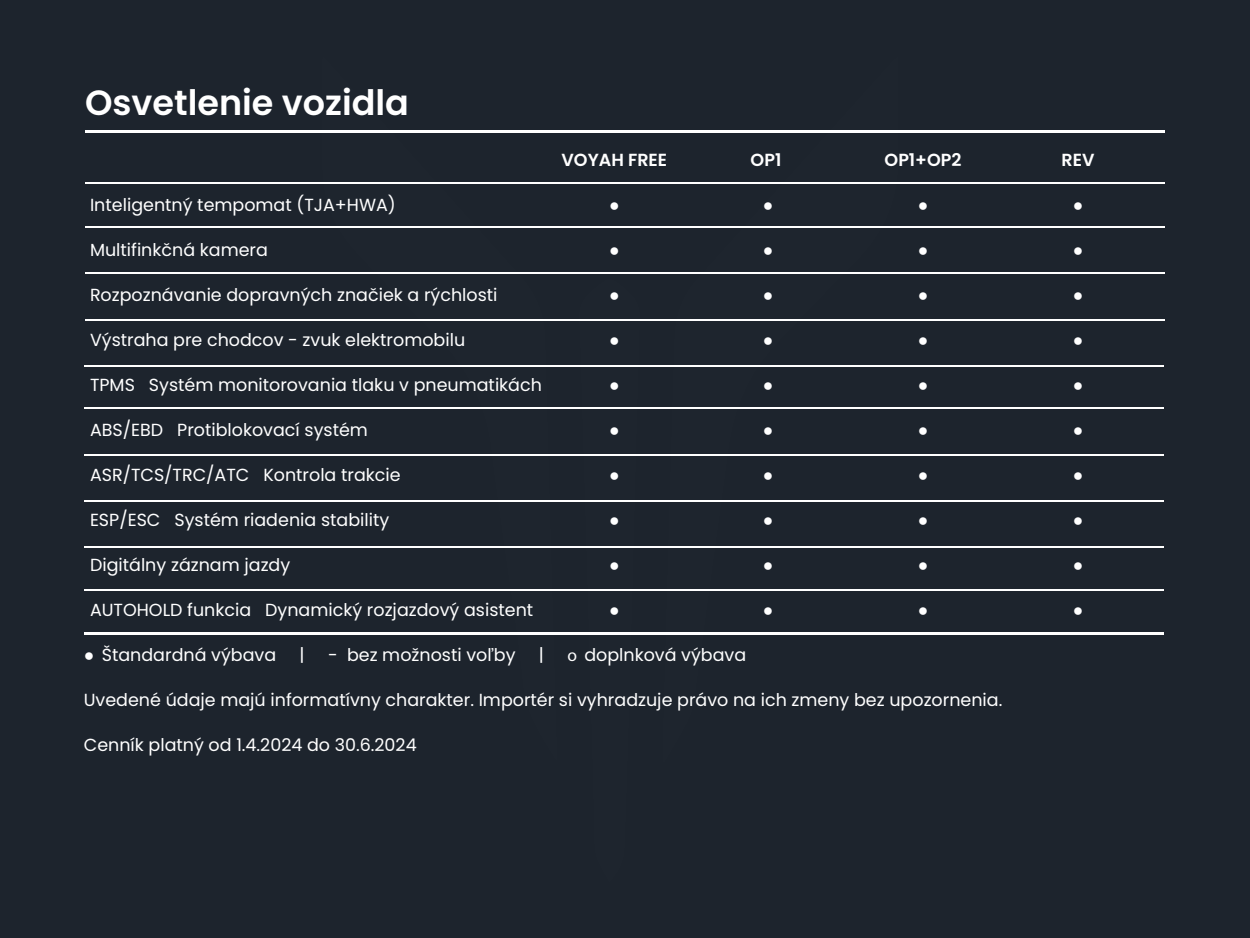
<style>
.page{position:relative;width:1250px;height:938px;background:#1d242d}
.page>*{position:absolute;margin:0;border:0;box-sizing:border-box;transform-origin:0 0}
.t1{font:600 35px "Poppins";color:#fff}
.t2{font:17.5px "Poppins";color:#fff}
.t3{font:17.5px "Arial";color:#fff}
.t4{font:600 17.5px "Poppins";color:#fff}
.s1{font-family:"Arial"}
.s2{font-family:"Myriad Pro"}
</style>
<div class="page">
<svg style="left:662px;top:132px;width:237px;height:459px"></svg>
<svg style="left:321px;top:132px;width:236px;height:459px"></svg>
<svg style="left:579px;top:320px;width:61px;height:271px"></svg>
<hr style="left:85px;top:130px;width:1080px;height:2px;background:#fff">
<hr style="left:85px;top:182px;width:1080px;height:2px;background:#fff">
<hr style="left:85px;top:226px;width:1080px;height:2px;background:#fff">
<hr style="left:85px;top:272px;width:1080px;height:2px;background:#fff">
<hr style="left:85px;top:319px;width:1080px;height:1px;background:#fff">
<hr style="left:84px;top:365px;width:1080px;height:1px;background:#fff">
<hr style="left:84px;top:408px;width:1080px;height:1px;background:#fff">
<hr style="left:84px;top:454px;width:1080px;height:1px;background:#fff">
<hr style="left:84px;top:500px;width:1080px;height:1px;background:#fff">
<hr style="left:84px;top:546px;width:1080px;height:2px;background:#fff">
<hr style="left:84px;top:589px;width:1080px;height:1px;background:#fff">
<hr style="left:84px;top:632px;width:1080px;height:3px;background:#fff">
<h1 class="t1" style="left:85px;top:82px;width:325px">Osvetlenie vozidla</h1>
<p class="t2" style="left:90px;top:194px;width:307px">Inteligentný tempomat (TJA+HWA)</p>
<p class="t2" style="left:90px;top:239px;width:179px">Multifinkčná kamera</p>
<p class="t2" style="left:90px;top:284px;width:409px">Rozpoznávanie dopravných značiek a rýchlosti</p>
<p class="t2" style="left:90px;top:329px;width:377px">Výstraha pre chodcov - zvuk elektromobilu</p>
<p class="t2" style="left:90px;top:374px;width:453px">TPMS Systém monitorovania tlaku v pneumatikách</p>
<p class="t2" style="left:90px;top:419px;width:279px">ABS/EBD Protiblokovací systém</p>
<p class="t2" style="left:90px;top:464px;width:312px">ASR/TCS/TRC/ATC Kontrola trakcie</p>
<p class="t2" style="left:90px;top:509px;width:301px">ESP/ESC Systém riadenia stability</p>
<p class="t2" style="left:90px;top:554px;width:202px">Digitálny záznam jazdy</p>
<p class="t2" style="left:90px;top:599px;width:445px">AUTOHOLD funkcia Dynamický rozjazdový asistent</p>
<p class="t4" style="left:562px;top:149px;width:107px">VOYAH FREE</p>
<p class="t3" style="left:609px;top:193px;width:12px">●</p>
<p class="t3" style="left:609px;top:238px;width:12px">●</p>
<p class="t3" style="left:609px;top:283px;width:12px">●</p>
<p class="t3" style="left:609px;top:328px;width:12px">●</p>
<p class="t3" style="left:609px;top:373px;width:12px">●</p>
<p class="t3" style="left:609px;top:418px;width:12px">●</p>
<p class="t3" style="left:609px;top:463px;width:12px">●</p>
<p class="t3" style="left:609px;top:508px;width:12px">●</p>
<p class="t3" style="left:609px;top:553px;width:12px">●</p>
<p class="t3" style="left:609px;top:597px;width:12px">●</p>
<p class="t4" style="left:751px;top:149px;width:32px">OP1</p>
<p class="t3" style="left:763px;top:192px;width:12px">●</p>
<p class="t3" style="left:763px;top:237px;width:12px">●</p>
<p class="t3" style="left:763px;top:282px;width:12px">●</p>
<p class="t3" style="left:763px;top:327px;width:12px">●</p>
<p class="t3" style="left:763px;top:372px;width:12px">●</p>
<p class="t3" style="left:763px;top:417px;width:12px">●</p>
<p class="t3" style="left:763px;top:462px;width:12px">●</p>
<p class="t3" style="left:763px;top:507px;width:12px">●</p>
<p class="t3" style="left:763px;top:552px;width:12px">●</p>
<p class="t3" style="left:763px;top:597px;width:12px">●</p>
<p class="t4" style="left:885px;top:149px;width:78px">OP1+OP2</p>
<p class="t3" style="left:918px;top:192px;width:12px">●</p>
<p class="t3" style="left:918px;top:237px;width:12px">●</p>
<p class="t3" style="left:918px;top:282px;width:12px">●</p>
<p class="t3" style="left:918px;top:327px;width:12px">●</p>
<p class="t3" style="left:918px;top:372px;width:12px">●</p>
<p class="t3" style="left:918px;top:417px;width:12px">●</p>
<p class="t3" style="left:918px;top:462px;width:12px">●</p>
<p class="t3" style="left:918px;top:507px;width:12px">●</p>
<p class="t3" style="left:918px;top:552px;width:12px">●</p>
<p class="t3" style="left:918px;top:597px;width:12px">●</p>
<p class="t2" style="left:84px;top:645px;width:194px"><span class="s1">●</span> Štandardná výbava</p>
<p class="t2" style="left:300px;top:645px;width:7px">|</p>
<p class="t2" style="left:328px;top:645px;width:189px">- bez možnosti voľby</p>
<p class="t2" style="left:539px;top:645px;width:7px">|</p>
<p class="t2" style="left:567px;top:645px;width:180px"><span class="s2">о</span> doplnková výbava</p>
<p class="t2" style="left:84px;top:690px;width:920px">Uvedené údaje majú informatívny charakter. Importér si vyhradzuje právo na ich zmeny bez upozornenia.</p>
<p class="t2" style="left:84px;top:735px;width:334px">Cenník platný od 1.4.2024 do 30.6.2024</p>
<p class="t4" style="left:1062px;top:149px;width:34px">REV</p>
<p class="t3" style="left:1073px;top:192px;width:12px">●</p>
<p class="t3" style="left:1073px;top:237px;width:12px">●</p>
<p class="t3" style="left:1073px;top:282px;width:12px">●</p>
<p class="t3" style="left:1073px;top:327px;width:12px">●</p>
<p class="t3" style="left:1073px;top:372px;width:12px">●</p>
<p class="t3" style="left:1073px;top:417px;width:12px">●</p>
<p class="t3" style="left:1073px;top:462px;width:12px">●</p>
<p class="t3" style="left:1073px;top:507px;width:12px">●</p>
<p class="t3" style="left:1073px;top:552px;width:12px">●</p>
<p class="t3" style="left:1073px;top:597px;width:12px">●</p>
</div>
